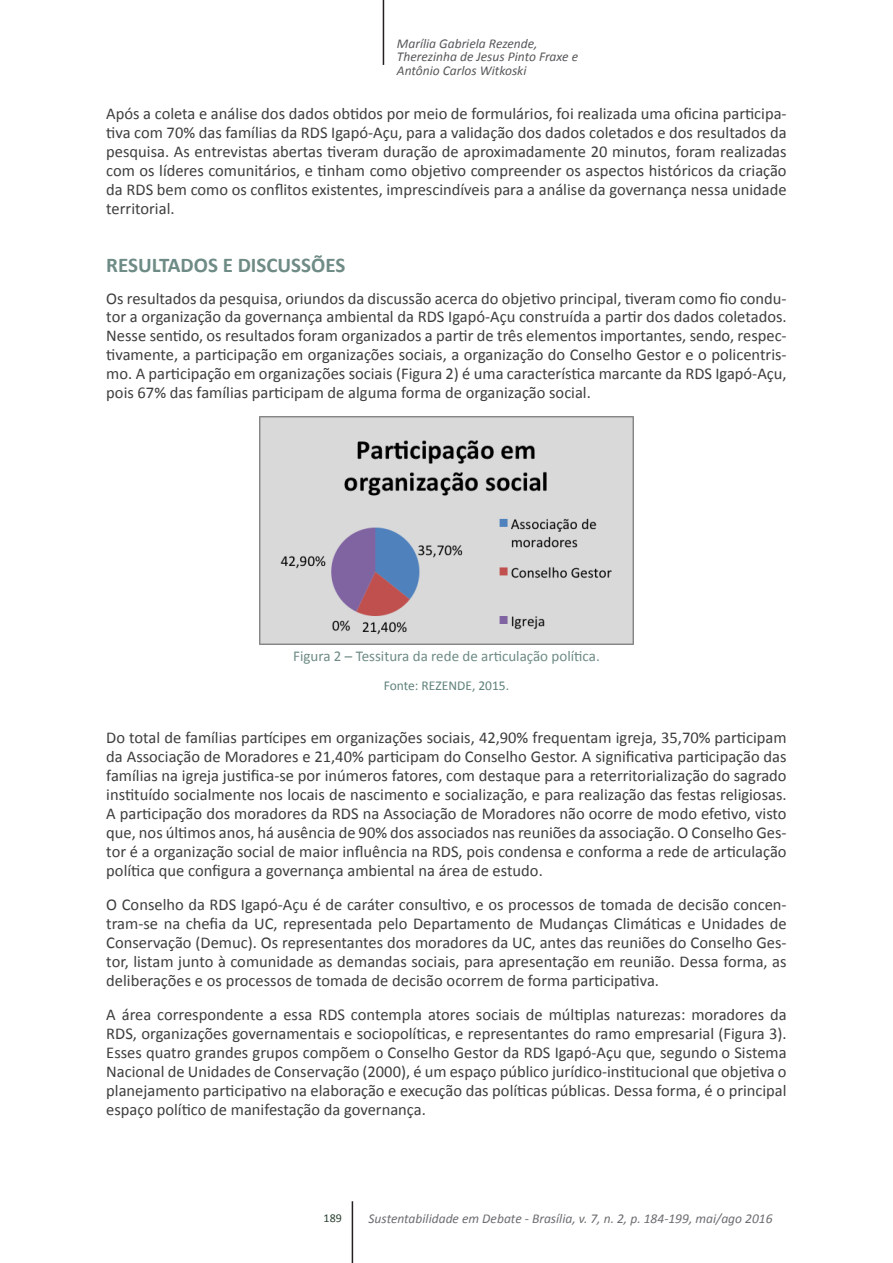
<style>
.page{position:relative;width:893px;height:1263px;background:#fff}
.page>*{position:absolute;margin:0;border:0;box-sizing:border-box;transform-origin:0 0}
.Título_2{font:700 21px "Calibri";color:#6e8b85}
.t1{font:16.5px/19px "Calibri";color:#3e3e3f;text-align:justify}
.Figura-titulo{font:15px "Calibri";color:#6e8b85}
.Legenda_de_Figura{font:italic 13.5px/13.5px "Calibri";color:#57585a}
.Legenda_de_Figura-2{font:italic 13.5px "Calibri";color:#6c6d70}
.Legenda_de_Figura-3{font:13.5px "Calibri";color:#61817b}
.t2{font:12px "Calibri";color:#2b4031}
</style>
<div class="page">
<hr style="left:383px;top:0;width:1px;height:65px;background:#231f20">
<hr style="left:352px;top:1201px;width:1px;height:62px;background:#231f20">
<img style="left:260px;top:417px;width:373px;height:227px">
<p class="Legenda_de_Figura" style="left:397px;top:36px;width:142px">Marília Gabriela Rezende,</p>
<p class="Legenda_de_Figura" style="left:397px;top:50px;width:183px">Therezinha de Jesus Pinto Fraxe e<br>Antônio Carlos Witkoski</p>
<p class="t1" style="left:106px;top:104px;width:682px">Após a coleta e análise dos dados obtidos por meio de formulários, foi realizada uma oficina participa&shy;tiva com 70% das famílias da RDS Igapó-Açu, para a validação dos dados coletados e dos resultados da pesquisa. As entrevistas abertas tiveram duração de aproximadamente 20 minutos, foram realizadas com os líderes comunitários, e tinham como objetivo compreender os aspectos históricos da criação da RDS bem como os conflitos existentes, imprescindíveis para a análise da governança nessa unidade territorial.</p>
<p class="Título_2" style="left:106px;top:251px;width:241px">RESULTADOS E DISCUSSÕES</p>
<p class="t1" style="left:106px;top:289px;width:682px">Os resultados da pesquisa, oriundos da discussão acerca do objetivo principal, tiveram como fio condu&shy;tor a organização da governança ambiental da RDS Igapó-Açu construída a partir dos dados coletados.<br>Nesse sentido, os resultados foram organizados a partir de três elementos importantes, sendo, respec&shy;tivamente, a participação em organizações sociais, a organização do Conselho Gestor e o policentris&shy;mo. A participação em organizações sociais (Figura 2) é uma característica marcante da RDS Igapó-Açu, pois 67% das famílias participam de alguma forma de organização social.</p>
<p class="Figura-titulo" style="left:293px;top:647px;width:308px">Figura 2 – Tessitura da rede de articulação política.</p>
<p class="Legenda_de_Figura-3" style="left:384px;top:677px;width:127px">Fonte: REZENDE, 2015.</p>
<p class="t1" style="left:106px;top:728px;width:682px">Do total de famílias partícipes em organizações sociais, 42,90% frequentam igreja, 35,70% participam da Associação de Moradores e 21,40% participam do Conselho Gestor. A significativa participação das famílias na igreja justifica-se por inúmeros fatores, com destaque para a reterritorialização do sagrado instituído socialmente nos locais de nascimento e socialização, e para realização das festas religiosas.<br>A participação dos moradores da RDS na Associação de Moradores não ocorre de modo efetivo, visto que, nos últimos anos, há ausência de 90% dos associados nas reuniões da associação. O Conselho Ges&shy;tor é a organização social de maior influência na RDS, pois condensa e conforma a rede de articulação política que configura a governança ambiental na área de estudo.</p>
<p class="t1" style="left:106px;top:895px;width:682px">O Conselho da RDS Igapó-Açu é de caráter consultivo, e os processos de tomada de decisão concen&shy;tram-se na chefia da UC, representada pelo Departamento de Mudanças Climáticas e Unidades de Conservação (Demuc). Os representantes dos moradores da UC, antes das reuniões do Conselho Ges&shy;tor, listam junto à comunidade as demandas sociais, para apresentação em reunião. Dessa forma, as deliberações e os processos de tomada de decisão ocorrem de forma participativa.</p>
<p class="t1" style="left:106px;top:1005px;width:682px">A área correspondente a essa RDS contempla atores sociais de múltiplas naturezas: moradores da RDS, organizações governamentais e sociopolíticas, e representantes do ramo empresarial (Figura 3).<br>Esses quatro grandes grupos compõem o Conselho Gestor da RDS Igapó-Açu que, segundo o Sistema Nacional de Unidades de Conservação (2000), é um espaço público jurídico-institucional que objetiva o planejamento participativo na elaboração e execução das políticas públicas. Dessa forma, é o principal espaço político de manifestação da governança.</p>
<p class="t2" style="left:324px;top:1210px;width:20px">189</p>
<p class="Legenda_de_Figura-2" style="left:369px;top:1210px;width:406px">Sustentabilidade em Debate - Brasília, v. 7, n. 2, p. 184-199, mai/ago 2016</p>
</div>
